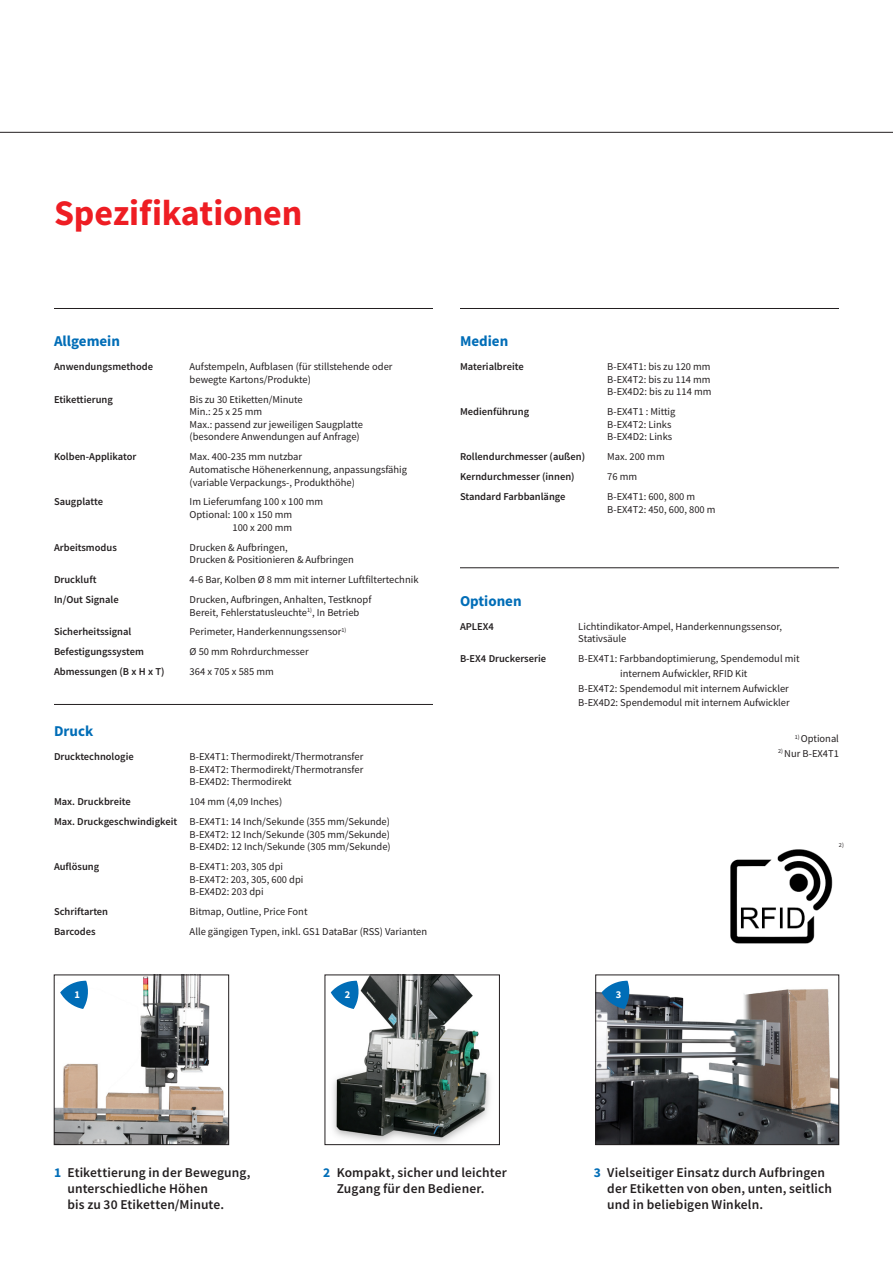
<style>
.page{position:relative;width:893px;height:1263px;background:#fff}
.page>*{position:absolute;margin:0;border:0;box-sizing:border-box;transform-origin:0 0}
.Section_title_gradie{font:700 36px "Toshiba Sans";letter-spacing:-.005em;color:#ee1d23}
.Table_section_tiltes{font:700 15px "Toshiba Sans";color:#006db7}
.t1{font:500 13.5px "Toshiba Sans";letter-spacing:.01em;color:#231f20}
.t2{font:10.5px "Toshiba Sans";color:#231f20}
.t3{font:500 10.5px "Toshiba Sans";color:#231f20}
.t4{font:700 10.5px "Toshiba Sans";color:#fff}
.t5{font:6.15px "Toshiba Sans";color:#231f20}
.s1{font-weight:700;color:#006db7}
</style>
<div class="page">
<hr style="left:0;top:132px;width:893px;height:1px;background:#231f20">
<img style="left:56px;top:977px;width:171px;height:166px">
<div style="left:54px;top:975px;width:175px;height:170px;border:1px solid #231f20"></div>
<svg style="left:60px;top:981px;width:29px;height:28px"></svg>
<img style="left:330px;top:977px;width:160px;height:166px">
<div style="left:325px;top:975px;width:175px;height:170px;border:1px solid #231f20"></div>
<svg style="left:331px;top:981px;width:29px;height:28px"></svg>
<img style="left:597px;top:980px;width:240px;height:163px">
<div style="left:595px;top:975px;width:244px;height:170px;border:1px solid #231f20"></div>
<svg style="left:601px;top:981px;width:30px;height:28px"></svg>
<hr style="left:54px;top:308px;width:379px;height:1px;background:#231f20">
<hr style="left:54px;top:704px;width:379px;height:1px;background:#231f20">
<hr style="left:460px;top:308px;width:379px;height:1px;background:#231f20">
<hr style="left:460px;top:567px;width:379px;height:1px;background:#231f20">
<img style="left:730px;top:849px;width:103px;height:95px">
<p class="Section_title_gradie" style="left:54px;top:188px;width:250px">Spezifikationen</p>
<p class="Table_section_tiltes" style="left:54px;top:331px;width:68px">Allgemein</p>
<p class="t3" style="left:54px;top:360px;width:101px">Anwendungsmethode</p>
<p class="t2" style="left:190px;top:360px;width:204px">Aufstempeln, Aufblasen (für stillstehende oder</p>
<p class="t2" style="left:190px;top:373px;width:123px">bewegte Kartons/Produkte)</p>
<p class="t3" style="left:54px;top:392px;width:60px">Etikettierung</p>
<p class="t2" style="left:190px;top:392px;width:115px">Bis zu 30 Etiketten/Minute</p>
<p class="t2" style="left:190px;top:405px;width:74px">Min.: 25 x 25 mm</p>
<p class="t2" style="left:190px;top:418px;width:175px">Max.: passend zur jeweiligen Saugplatte</p>
<p class="t2" style="left:190px;top:430px;width:172px">(besondere Anwendungen auf Anfrage)</p>
<p class="t3" style="left:54px;top:450px;width:84px">Kolben-Applikator</p>
<p class="t2" style="left:190px;top:450px;width:114px">Max. 400-235 mm nutzbar</p>
<p class="t2" style="left:190px;top:463px;width:219px">Automatische Höhenerkennung, anpassungsfähig</p>
<p class="t2" style="left:190px;top:475px;width:167px">(variable Verpackungs-, Produkthöhe)</p>
<p class="t3" style="left:54px;top:495px;width:50px">Saugplatte</p>
<p class="t2" style="left:190px;top:495px;width:135px">Im Lieferumfang 100 x 100 mm</p>
<p class="t2" style="left:190px;top:508px;width:104px">Optional: 100 x 150 mm</p>
<p class="t2" style="left:232px;top:520px;width:61px">100 x 200 mm</p>
<p class="t3" style="left:54px;top:540px;width:64px">Arbeitsmodus</p>
<p class="t2" style="left:190px;top:540px;width:100px">Drucken &amp; Aufbringen,</p>
<p class="t2" style="left:190px;top:553px;width:166px">Drucken &amp; Positionieren &amp; Aufbringen</p>
<p class="t3" style="left:54px;top:573px;width:44px">Druckluft</p>
<p class="t2" style="left:190px;top:573px;width:230px">4-6 Bar, Kolben Ø 8 mm mit interner Luftfiltertechnik</p>
<p class="t3" style="left:54px;top:592px;width:66px">In/Out Signale</p>
<p class="t2" style="left:190px;top:593px;width:183px">Drucken, Aufbringen, Anhalten, Testknopf</p>
<p class="t2" style="left:190px;top:605px;width:171px">Bereit, Fehlerstatusleuchte<sup>1)</sup>, In Betrieb</p>
<p class="t3" style="left:54px;top:625px;width:79px">Sicherheitssignal</p>
<p class="t2" style="left:190px;top:625px;width:158px">Perimeter, Handerkennungssensor<sup>1)</sup></p>
<p class="t3" style="left:54px;top:645px;width:91px">Befestigungssystem</p>
<p class="t2" style="left:190px;top:645px;width:121px">Ø 50 mm Rohrdurchmesser</p>
<p class="t3" style="left:54px;top:665px;width:112px">Abmessungen (B x H x T)</p>
<p class="t2" style="left:190px;top:665px;width:86px">364 x 705 x 585 mm</p>
<p class="Table_section_tiltes" style="left:54px;top:721px;width:41px">Druck</p>
<p class="t3" style="left:54px;top:749px;width:81px">Drucktechnologie</p>
<p class="t2" style="left:190px;top:750px;width:175px">B-EX4T1: Thermodirekt/Thermotransfer</p>
<p class="t2" style="left:190px;top:762px;width:175px">B-EX4T2: Thermodirekt/Thermotransfer</p>
<p class="t2" style="left:190px;top:775px;width:104px">B-EX4D2: Thermodirekt</p>
<p class="t3" style="left:54px;top:795px;width:78px">Max. Druckbreite</p>
<p class="t2" style="left:190px;top:795px;width:94px">104 mm (4,09 Inches)</p>
<p class="t3" style="left:54px;top:814px;width:125px">Max. Druckgeschwindigkeit</p>
<p class="t2" style="left:190px;top:815px;width:202px">B-EX4T1: 14 Inch/Sekunde (355 mm/Sekunde)</p>
<p class="t2" style="left:190px;top:827px;width:202px">B-EX4T2: 12 Inch/Sekunde (305 mm/Sekunde)</p>
<p class="t2" style="left:190px;top:840px;width:203px">B-EX4D2: 12 Inch/Sekunde (305 mm/Sekunde)</p>
<p class="t3" style="left:54px;top:859px;width:47px">Auflösung</p>
<p class="t2" style="left:190px;top:860px;width:95px">B-EX4T1: 203, 305 dpi</p>
<p class="t2" style="left:190px;top:872px;width:115px">B-EX4T2: 203, 305, 600 dpi</p>
<p class="t2" style="left:190px;top:885px;width:75px">B-EX4D2: 203 dpi</p>
<p class="t3" style="left:54px;top:905px;width:56px">Schriftarten</p>
<p class="t2" style="left:190px;top:905px;width:119px">Bitmap, Outline, Price Font</p>
<p class="t3" style="left:54px;top:924px;width:43px">Barcodes</p>
<p class="t2" style="left:190px;top:925px;width:239px">Alle gängigen Typen, inkl. GS1 DataBar (RSS) Varianten</p>
<p class="Table_section_tiltes" style="left:460px;top:331px;width:50px">Medien</p>
<p class="t3" style="left:460px;top:360px;width:65px">Materialbreite</p>
<p class="t2" style="left:607px;top:360px;width:105px">B-EX4T1: bis zu 120 mm</p>
<p class="t2" style="left:607px;top:373px;width:105px">B-EX4T2: bis zu 114 mm</p>
<p class="t2" style="left:607px;top:385px;width:106px">B-EX4D2: bis zu 114 mm</p>
<p class="t3" style="left:460px;top:405px;width:71px">Medienführung</p>
<p class="t2" style="left:607px;top:405px;width:70px">B-EX4T1 : Mittig</p>
<p class="t2" style="left:607px;top:418px;width:66px">B-EX4T2: Links</p>
<p class="t2" style="left:607px;top:430px;width:66px">B-EX4D2: Links</p>
<p class="t3" style="left:460px;top:450px;width:127px">Rollendurchmesser (außen)</p>
<p class="t2" style="left:607px;top:450px;width:59px">Max. 200 mm</p>
<p class="t3" style="left:460px;top:470px;width:116px">Kerndurchmesser (innen)</p>
<p class="t2" style="left:607px;top:470px;width:31px">76 mm</p>
<p class="t3" style="left:460px;top:490px;width:107px">Standard Farbbanlänge</p>
<p class="t2" style="left:607px;top:490px;width:89px">B-EX4T1: 600, 800 m</p>
<p class="t2" style="left:607px;top:503px;width:110px">B-EX4T2: 450, 600, 800 m</p>
<p class="Table_section_tiltes" style="left:460px;top:590px;width:63px">Optionen</p>
<p class="t3" style="left:460px;top:619px;width:35px">APLEX4</p>
<p class="t2" style="left:578px;top:619px;width:205px">Lichtindikator-Ampel, Handerkennungssensor,</p>
<p class="t2" style="left:578px;top:632px;width:50px">Stativsäule</p>
<p class="t3" style="left:460px;top:652px;width:88px">B-EX4 Druckerserie</p>
<p class="t2" style="left:578px;top:652px;width:223px">B-EX4T1: Farbbandoptimierung, Spendemodul mit</p>
<p class="t2" style="left:620px;top:667px;width:129px">internem Aufwickler, RFID Kit</p>
<p class="t2" style="left:578px;top:681px;width:212px">B-EX4T2: Spendemodul mit internem Aufwickler</p>
<p class="t2" style="left:578px;top:696px;width:213px">B-EX4D2: Spendemodul mit internem Aufwickler</p>
<p class="t2" style="left:795px;top:732px;width:46px"><sup>1)</sup> Optional</p>
<p class="t2" style="left:778px;top:747px;width:62px"><sup>2)</sup> Nur B-EX4T1</p>
<p class="t5" style="left:839px;top:841px;width:6px">2)</p>
<p class="t4" style="left:74px;top:987px;width:7px">1</p>
<p class="t4" style="left:345px;top:987px;width:7px">2</p>
<p class="t4" style="left:616px;top:987px;width:7px">3</p>
<p class="t1" style="left:54px;top:1163px;width:198px"><span class="s1">1</span> Etikettierung in der Bewegung,</p>
<p class="t1" style="left:68px;top:1179px;width:142px">unterschiedliche Höhen</p>
<p class="t1" style="left:68px;top:1195px;width:158px">bis zu 30 Etiketten/Minute.</p>
<p class="t1" style="left:323px;top:1163px;width:185px"><span class="s1">2</span> Kompakt, sicher und leichter</p>
<p class="t1" style="left:337px;top:1179px;width:149px">Zugang für den Bediener.</p>
<p class="t1" style="left:594px;top:1163px;width:233px"><span class="s1">3</span> Vielseitiger Einsatz durch Aufbringen</p>
<p class="t1" style="left:607px;top:1179px;width:226px">der Etiketten von oben, unten, seitlich</p>
<p class="t1" style="left:607px;top:1195px;width:157px">und in beliebigen Winkeln.</p>
</div>
